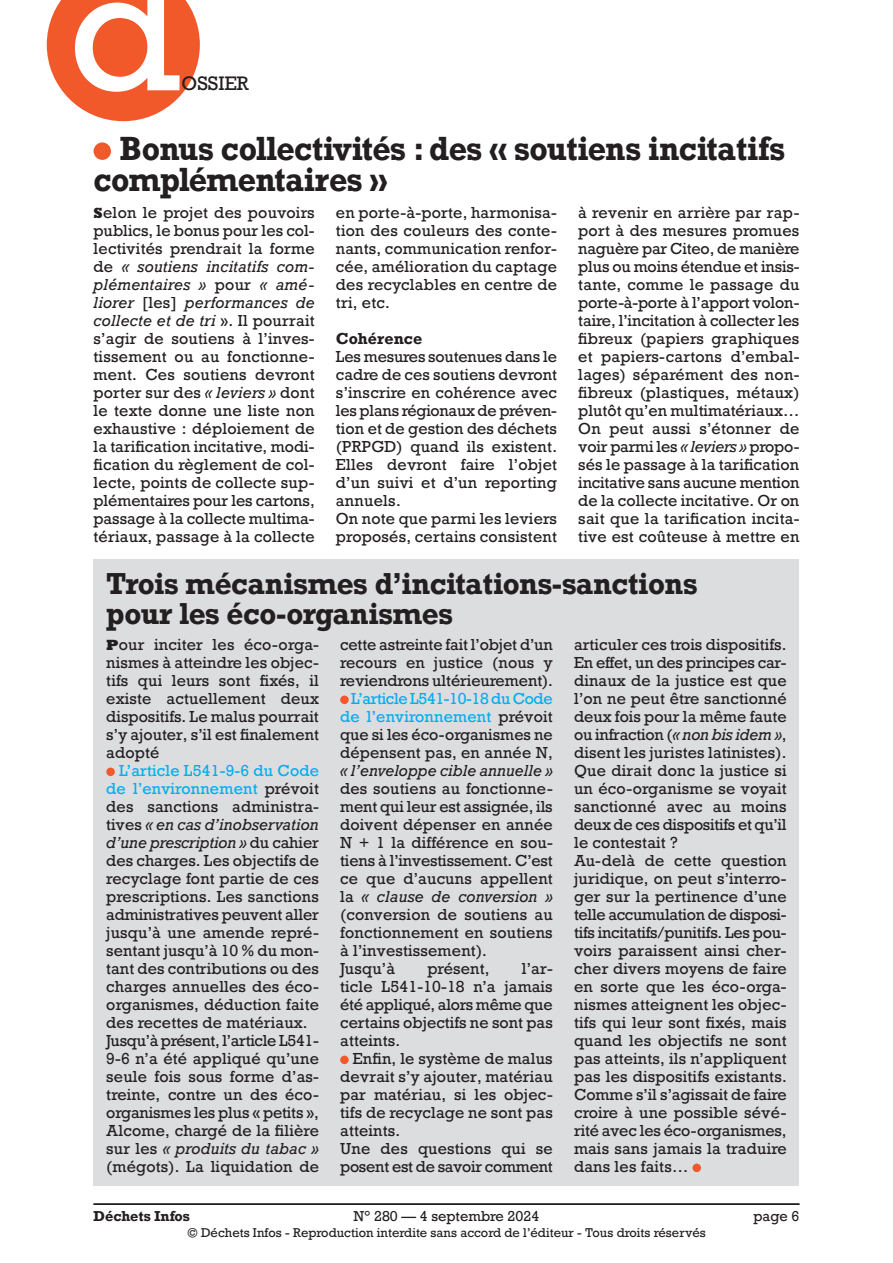
<style>
.page{position:relative;width:893px;height:1263px;background:#fff}
.page>*{position:absolute;margin:0;border:0;box-sizing:border-box;transform-origin:0 0}
.t1{font:166.5px "Rockwell";color:#fff}
.Texte_courant{font:700 31.5px/31.5px "Rockwell";letter-spacing:-.01em;color:#231f20;scale:.95 1}
.Châpo_12_5pt{font:700 28.5px/30px "Rockwell";letter-spacing:-.01em;color:#231f20}
.t2{font:18.3px "Rockwell";color:#231f20}
.Texte_courant-2{font:15px/18px "Rockwell";letter-spacing:.01em;color:#231f20;text-align:justify}
.Texte_courant-3{font:15px/18px "Rockwell";letter-spacing:-.02em;color:#231f20}
.Texte_courant-4{font:700 15px "Rockwell";color:#231f20}
.t3{font:13.5px "Rockwell";color:#231f20}
.t4{font:700 13.5px "Rockwell";color:#231f20}
.t5{font:12px "Rockwell";color:#231f20}
.s1{font-family:"Rockwell Std";font-weight:800}
.s2{font-style:italic}
.s3{color:#00aeef}
</style>
<div class="page">
<hr style="left:94px;top:1203px;width:705px;height:2px;background:#231f20">
<div style="left:94px;top:142px;width:17px;height:18px;background:#f1592a;border-radius:50%"></div>
<div style="left:94px;top:559px;width:705px;height:626px;background:#dcdddf"></div>
<div style="left:106px;top:767px;width:9px;height:9px;background:#f1592a;border-radius:50%"></div>
<div style="left:340px;top:695px;width:9px;height:9px;background:#f1592a;border-radius:50%"></div>
<div style="left:340px;top:1055px;width:9px;height:9px;background:#f1592a;border-radius:50%"></div>
<div style="left:692px;top:1163px;width:9px;height:9px;background:#f1592a;border-radius:50%"></div>
<svg style="left:47px;top:0;width:153px;height:121px;background:#f3734b"></svg>
<h1 class="t1" style="left:69px;top:-73px;width:114px">d</h1>
<p class="t2" style="left:182px;top:72px;width:69px">OSSIER</p>
<p class="Texte_courant" style="left:94px;top:132px;width:729px;text-indent:26px">Bonus collectivités : des « soutiens incitatifs complémentaires »</p>
<p class="Texte_courant-2" style="left:94px;top:204px;width:223px"><span class="s1">S</span>elon le projet des pouvoirs publics, le bonus pour les col&shy;lectivités prendrait la forme de <span class="s2">« soutiens incitatifs com&shy;plémentaires »</span> pour <span class="s2">« amé&shy;liorer</span> [les] <span class="s2">performances de collecte et de tri</span> ». Il pourrait s’agir de soutiens à l’inves&shy;tissement ou au fonctionne&shy;ment. Ces soutiens devront porter sur des <span class="s2">« leviers »</span> dont le texte donne une liste non exhaustive : déploiement de la tarification incitative, modi&shy;fication du règlement de col&shy;lecte, points de collecte sup&shy;plémentaires pour les cartons, passage à la collecte multima&shy;tériaux, passage à la collecte</p>
<p class="Texte_courant-2" style="left:336px;top:204px;width:223px">en porte-à-porte, harmonisa&shy;tion des couleurs des conte&shy;nants, communication renfor&shy;cée, amélioration du captage des recyclables en centre de tri, etc.</p>
<p class="Texte_courant-2" style="left:578px;top:204px;width:223px">à revenir en arrière par rap&shy;port à des mesures promues naguère par Citeo, de manière plus ou moins étendue et insis&shy;tante, comme le passage du porte-à-porte à l’apport volon&shy;taire, l’incitation à collecter les fibreux (papiers graphiques et papiers-cartons d’embal&shy;lages) séparément des non&shy;fibreux (plastiques, métaux) plutôt qu’en multimatériaux…</p>
<p class="Texte_courant-2" style="left:578px;top:420px;width:223px">On peut aussi s’étonner de voir parmi les <span class="s2">« leviers »</span> propo&shy;sés le passage à la tarification incitative sans aucune mention de la collecte incitative. Or on sait que la tarification incita&shy;tive est coûteuse à mettre en</p>
<p class="Châpo_12_5pt" style="left:106px;top:568px;width:593px">Trois mécanismes d’incitations-sanctions pour les éco-organismes</p>
<p class="Texte_courant-2" style="left:106px;top:636px;width:214px"><span class="s1">P</span>our inciter les éco-orga&shy;nismes à atteindre les objec&shy;tifs qui leurs sont fixés, il existe actuellement deux dispositifs. Le malus pourrait s’y ajouter, s’il est finalement adopté</p>
<p class="Texte_courant-2" style="left:106px;top:762px;width:214px;text-indent:13px"><span class="s3">L’article L541-9-6 du Code de l’environnement</span> prévoit des sanctions administra&shy;tives <span class="s2">« en cas d’inobservation d’une prescription »</span> du cahier des charges. Les objectifs de recyclage font partie de ces prescriptions. Les sanctions administratives peuvent aller jusqu’à une amende repré&shy;sentant jusqu’à 10 % du mon&shy;tant des contributions ou des charges annuelles des éco&shy;organismes, déduction faite des recettes de matériaux.</p>
<p class="Texte_courant-2" style="left:106px;top:1032px;width:214px">Jusqu’à présent, l’article L541- 9-6 n’a été appliqué qu’une seule fois sous forme d’as&shy;treinte, contre un des éco&shy;organismes les plus « petits », Alcome, chargé de la filière sur les <span class="s2">« produits du tabac » </span>(mégots). La liquidation de</p>
<p class="Texte_courant-4" style="left:336px;top:329px;width:88px">Cohérence</p>
<p class="Texte_courant-2" style="left:336px;top:348px;width:223px">Les mesures soutenues dans le cadre de ces soutiens devront s’inscrire en cohérence avec les plans régionaux de préven&shy;tion et de gestion des déchets (PRPGD) quand ils existent.<br>Elles devront faire l’objet d’un suivi et d’un reporting annuels.</p>
<p class="Texte_courant-2" style="left:336px;top:510px;width:223px">On note que parmi les leviers proposés, certains consistent</p>
<p class="Texte_courant-2" style="left:340px;top:636px;width:214px">cette astreinte fait l’objet d’un recours en justice (nous y reviendrons ultérieurement).</p>
<p class="Texte_courant-2" style="left:340px;top:690px;width:214px;text-indent:11px"><span class="s3">L’article L541-10-18 du Code de l’environnement</span> prévoit que si les éco-organismes ne dépensent pas, en année N, <span class="s2">« l’enveloppe cible annuelle » </span>des soutiens au fonctionne&shy;ment qui leur est assignée, ils doivent dépenser en année N + 1 la différence en sou&shy;tiens à l’investissement. C’est ce que d’aucuns appellent la <span class="s2">« clause de conversion » </span>(conversion de soutiens au fonctionnement en soutiens à l’investissement).</p>
<p class="Texte_courant-2" style="left:340px;top:960px;width:56px">Jusqu’à</p>
<p class="Texte_courant-2" style="left:427px;top:960px;width:64px">présent,</p>
<p class="Texte_courant-2" style="left:574px;top:636px;width:214px">articuler ces trois dispositifs.<br>En effet, un des principes car&shy;dinaux de la justice est que l’on ne peut être sanctionné deux fois pour la même faute ou infraction (<span class="s2">« non bis idem »</span>, disent les juristes latinistes).<br>Que dirait donc la justice si un éco-organisme se voyait sanctionné avec au moins deux de ces dispositifs et qu’il le contestait ?</p>
<p class="Texte_courant-2" style="left:574px;top:852px;width:214px">Au-delà de cette question juridique, on peut s’interro&shy;ger sur la pertinence d’une telle accumulation de disposi&shy;tifs incitatifs/punitifs. Les pou&shy;voirs paraissent ainsi cher&shy;cher divers moyens de faire en sorte que les éco-orga&shy;nismes atteignent les objec&shy;tifs qui leur sont fixés, mais quand les objectifs ne sont pas atteints, ils n’appliquent pas les dispositifs existants.<br>Comme s’il s’agissait de faire croire à une possible sévé&shy;rité avec les éco-organismes, mais sans jamais la traduire dans les faits…</p>
<p class="Texte_courant-2" style="left:340px;top:960px;width:214px;text-indent:182px">l’ar&shy;ticle L541-10-18 n’a jamais été appliqué, alors même que certains objectifs ne sont pas atteints.</p>
<p class="Texte_courant-2" style="left:340px;top:1050px;width:214px;text-indent:12px">Enfin, le système de malus devrait s’y ajouter, matériau par matériau, si les objec&shy;tifs de recyclage ne sont pas atteints.</p>
<p class="Texte_courant-3" style="left:340px;top:1140px;width:214px">Une des questions qui se posent est de savoir comment</p>
<p class="t4" style="left:94px;top:1207px;width:98px">Déchets Infos</p>
<p class="t3" style="left:354px;top:1207px;width:187px">N° 280 — 4 septembre 2024</p>
<p class="t3" style="left:753px;top:1207px;width:48px">page 6</p>
<p class="t5" style="left:187px;top:1225px;width:520px">© Déchets Infos - Reproduction interdite sans accord de l’éditeur - Tous droits réservés</p>
</div>
